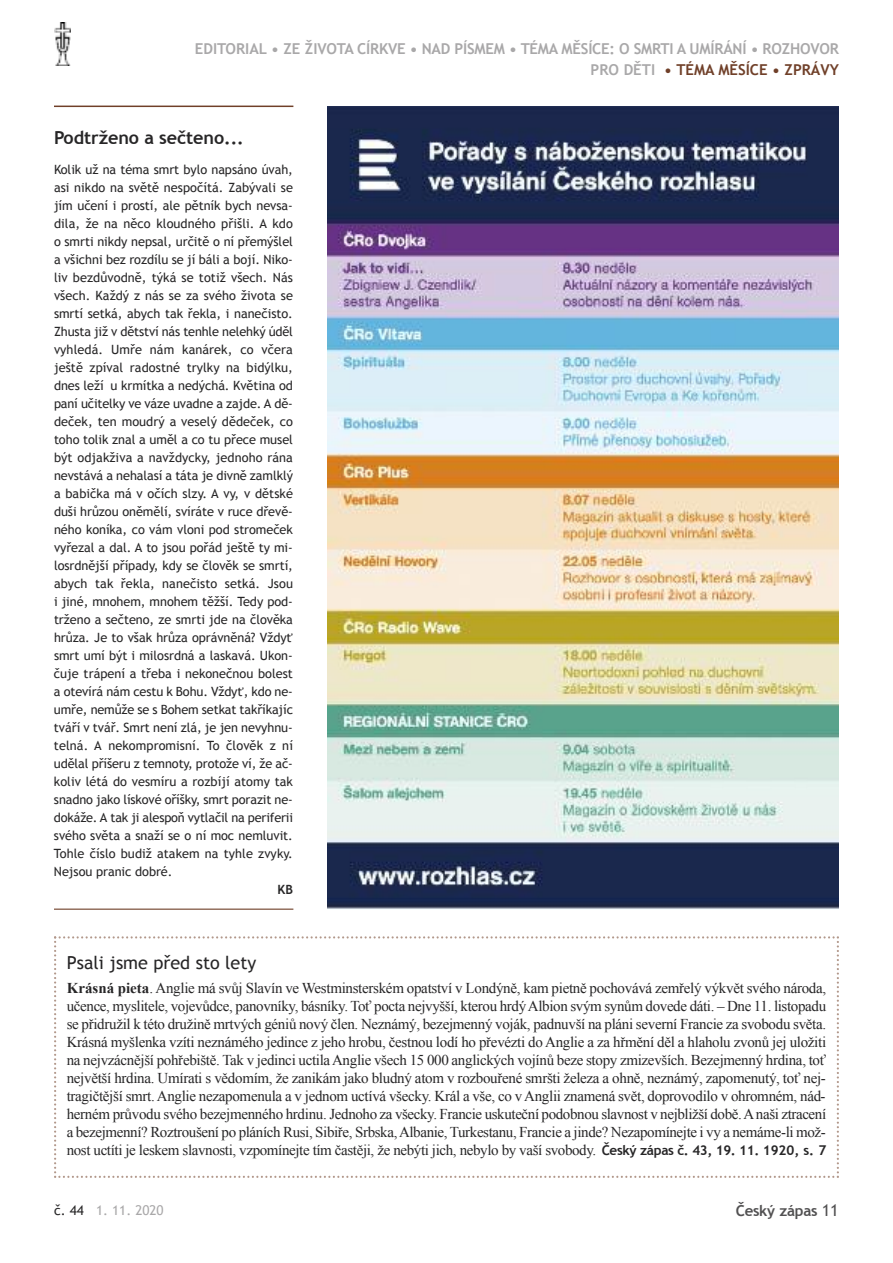
<style>
.page{position:relative;width:893px;height:1263px;background:#fff}
.page>*{position:absolute;margin:0;border:0;box-sizing:border-box;transform-origin:0 0}
.t1{font:700 18px "Trebuchet MS";letter-spacing:-.005em;color:#272627}
.t2{font:18px "Trebuchet MS";color:#272627}
.t3{font:15px/18px "Times New Roman";letter-spacing:-.025em;color:#272627;text-align:justify}
.t4{font:700 15px/21px "Trebuchet MS";letter-spacing:-.015em;color:#a9a8a9;text-align:right}
.t5{font:700 15px "Trebuchet MS";letter-spacing:-.015em;color:#525152}
.t6{font:13.5px "Trebuchet MS";color:#a9a8a9}
.t7{font:12.75px/18px "Trebuchet MS";letter-spacing:.005em;color:#272627;text-align:justify}
.t8{font:700 12.75px "Trebuchet MS";color:#272627}
.s1{color:#704029}
.s2{font-weight:700}
.s3{font-family:"Trebuchet MS";font-weight:700;font-size:13.5px}
.s4{color:#272627}
.s5{font-weight:400;font-size:16.5px}
</style>
<div class="page">
<img style="left:54px;top:22px;width:17px;height:44px">
<img style="left:327px;top:106px;width:512px;height:803px">
<svg style="left:54px;top:936px;width:785px;height:242px"></svg>
<hr style="left:54px;top:908px;width:239px;height:2px;background:#704029">
<hr style="left:54px;top:106px;width:239px;height:1px;background:#704029">
<p class="t4" style="left:195px;top:38px;width:646px">EDITORIAL • ZE ŽIVOTA CÍRKVE • NAD PÍSMEM • TÉMA MĚSÍCE: O SMRTI A UMÍRÁNÍ • ROZHOVOR<br>PRO DĚTI <span class="s1">• TÉMA MĚSÍCE • ZPRÁVY</span></p>
<h1 class="t1" style="left:54px;top:127px;width:191px">PODTRŽENO A SEČTENO...</h1>
<p class="t7" style="left:54px;top:160px;width:240px">Kolik už na téma smrt bylo napsáno úvah, asi nikdo na světě nespočítá. Zabývali se jím učení i prostí, ale pětník bych nevsa&shy;dila, že na něco kloudného přišli. A kdo o smrti nikdy nepsal, určitě o ní přemýšlel a všichni bez rozdílu se jí báli a bojí. Niko&shy;liv bezdůvodně, týká se totiž všech. Nás všech. Každý z nás se za svého života se smrtí setká, abych tak řekla, i nanečisto.<br>Zhusta již v dětství nás tenhle nelehký úděl vyhledá. Umře nám kanárek, co včera ještě zpíval radostné trylky na bidýlku, dnes leží u krmítka a nedýchá. Květina od paní učitelky ve váze uvadne a zajde. A dě&shy;deček, ten moudrý a veselý dědeček, co toho tolik znal a uměl a co tu přece musel být odjakživa a navždycky, jednoho rána nevstává a nehalasí a táta je divně zamlklý a babička má v očích slzy. A vy, v dětské duši hrůzou oněmělí, svíráte v ruce dřevě&shy;ného koníka, co vám vloni pod stromeček vyřezal a dal. A to jsou pořád ještě ty mi&shy;losrdnější případy, kdy se člověk se smrtí, abych tak řekla, nanečisto setká. Jsou i jiné, mnohem, mnohem těžší. Tedy pod&shy;trženo a sečteno, ze smrti jde na člověka hrůza. Je to však hrůza oprávněná? Vždyť smrt umí být i milosrdná a laskavá. Ukon&shy;čuje trápení a třeba i nekonečnou bolest a otevírá nám cestu k Bohu. Vždyť, kdo ne&shy;umře, nemůže se s Bohem setkat takříkajíc tváří v tvář. Smrt není zlá, je jen nevyhnu&shy;telná. A nekompromisní. To člověk z ní udělal příšeru z temnoty, protože ví, že ač&shy;koliv létá do vesmíru a rozbíjí atomy tak snadno jako lískové oříšky, smrt porazit ne&shy;dokáže. A tak ji alespoň vytlačil na periferii svého světa a snaží se o ní moc nemluvit.<br>Tohle číslo budiž atakem na tyhle zvyky.<br>Nejsou pranic dobré.</p>
<p class="t8" style="left:278px;top:882px;width:17px">KB</p>
<h1 class="t2" style="left:67px;top:952px;width:191px">Psali jsme před sto lety</h1>
<p class="t3" style="left:67px;top:979px;width:761px"><span class="s2">Krásná pieta</span>. Anglie má svůj Slavín ve Westminsterském opatství v Londýně, kam pietně pochovává zemřelý výkvět svého národa, učence, myslitele, vojevůdce, panovníky, básníky. Toť pocta nejvyšší, kterou hrdýAlbion svým synům dovede dáti. – Dne 11. listopadu se přidružil k této družině mrtvých géniů nový člen. Neznámý, bezejmenný voják, padnuvší na pláni severní Francie za svobodu světa.<br>Krásná myšlenka vzíti neznámého jedince z jeho hrobu, čestnou lodí ho převézti do Anglie a za hřmění děl a hlaholu zvonů jej uložiti na nejvzácnější pohřebiště. Tak v jedinci uctilaAnglie všech 15 000 anglických vojínů beze stopy zmizevších. Bezejmenný hrdina, toť největší hrdina. Umírati s vědomím, že zanikám jako bludný atom v rozbouřené smršti železa a ohně, neznámý, zapomenutý, toť nej&shy;tragičtější smrt.Anglie nezapomenula a v jednom uctívá všecky. Král a vše, co vAnglii znamená svět, doprovodilo v ohromném, nád&shy;herném průvodu svého bezejmenného hrdinu. Jednoho za všecky. Francie uskuteční podobnou slavnost v nejbližší době.Anaši ztracení a bezejmenní? Roztroušení po pláních Rusi, Sibiře, Srbska,Albanie, Turkestanu, Francie a jinde? Nezapomínejte i vy a nemáme-li mož&shy;nost uctíti je leskem slavnosti, vzpomínejte tím častěji, že nebýti jich, nebylo by vaší svobody. <span class="s3">ČESKÝ ZÁPAS Č. 43, 19. 11. 1920, S. 7</span></p>
<p class="t6" style="left:54px;top:1203px;width:111px"><span class="s4">č. 44</span> 1. 11. 2020</p>
<p class="t5" style="left:736px;top:1202px;width:105px">ČESKÝ ZÁPAS <span class="s5">11</span></p>
</div>
